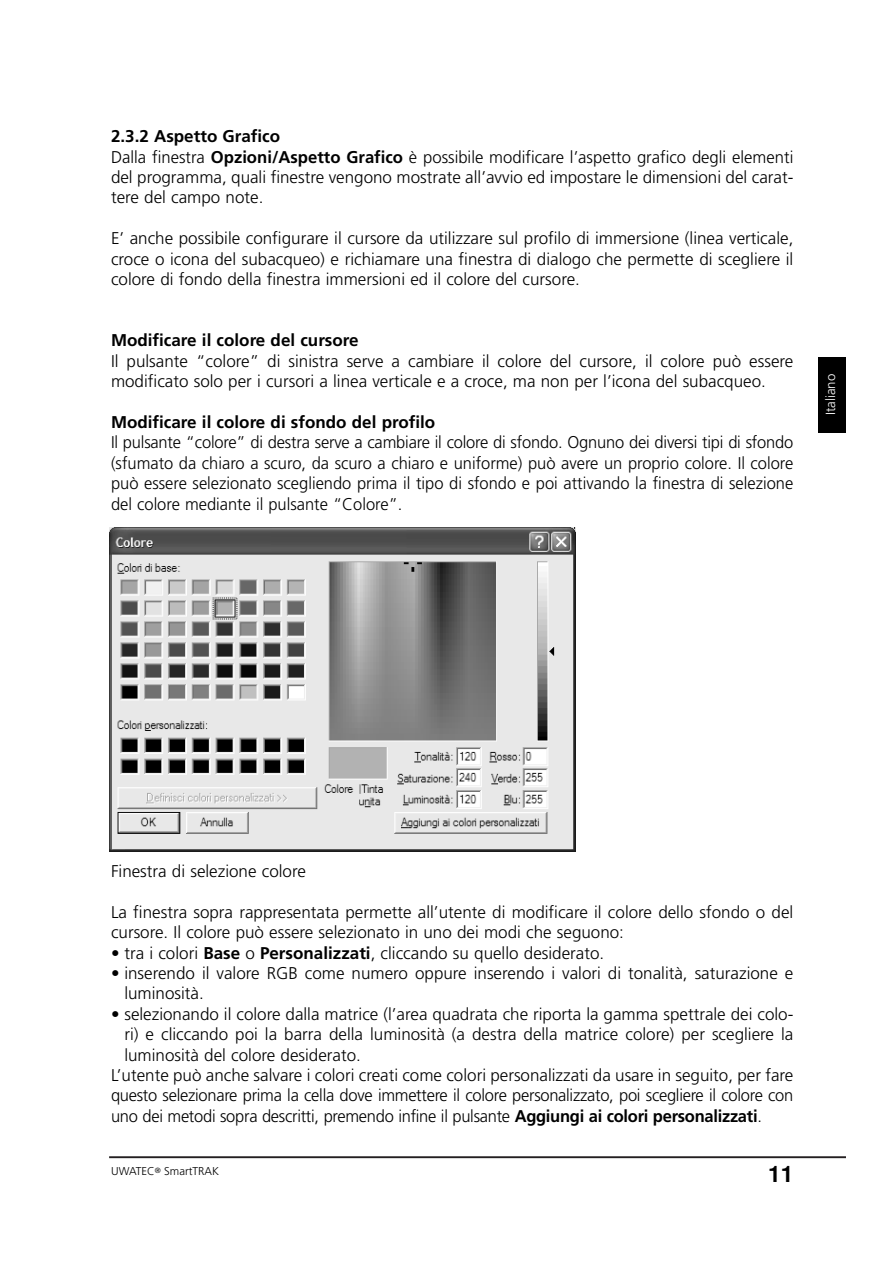
<style>
.page{position:relative;width:893px;height:1263px;background:#fff}
.page>*{position:absolute;margin:0;border:0;box-sizing:border-box;transform-origin:0 0}
.t1{font:700 22.65px "Helvetica";color:#000}
.t2{font:300 16.95px/20.4px "Frutiger";color:#000}
.t3{font:700 16.95px "Frutiger";color:#000}
.t4{font:300 13.2px "Frutiger";color:#fff}
.t5{font:300 11.4px "Frutiger";color:#000}
.s1{font-weight:700}
</style>
<div class="page">
<hr style="left:109px;top:1156px;width:736px;height:2px;background:#231f20">
<div style="left:817px;top:357px;width:28px;height:75px;background:#000"></div>
<img style="left:109px;top:528px;width:466px;height:323px">
<p class="t2" style="left:111px;top:127px;width:684px"><span class="s1">2.3.2 Aspetto Grafico<br></span>Dalla finestra <span class="s1">Opzioni/Aspetto Grafico</span> è possibile modificare l’aspetto grafico degli elementi del programma, quali finestre vengono mostrate all’avvio ed impostare le dimensioni del carat&shy;tere del campo note.</p>
<p class="t2" style="left:111px;top:229px;width:683px;text-align:justify">E’ anche possibile configurare il cursore da utilizzare sul profilo di immersione (linea verticale, croce o icona del subacqueo) e richiamare una finestra di dialogo che permette di scegliere il colore di fondo della finestra immersioni ed il colore del cursore.</p>
<p class="t3" style="left:111px;top:334px;width:249px">Modificare il colore del cursore</p>
<p class="t2" style="left:111px;top:352px;width:683px">Il pulsante “colore” di sinistra serve a cambiare il colore del cursore, il colore può essere modificato solo per i cursori a linea verticale e a croce, ma non per l’icona del subacqueo.</p>
<p class="t3" style="left:111px;top:415px;width:326px">Modificare il colore di sfondo del profilo</p>
<p class="t2" style="left:111px;top:434px;width:684px;text-align:justify">Il pulsante “colore” di destra serve a cambiare il colore di sfondo. Ognuno dei diversi tipi di sfondo (sfumato da chiaro a scuro, da scuro a chiaro e uniforme) può avere un proprio colore. Il colore può essere selezionato scegliendo prima il tipo di sfondo e poi attivando la finestra di selezione del colore mediante il pulsante “Colore”.</p>
<p class="t4" style="left:825px;top:415px;width:43px;rotate:-90deg">Italiano</p>
<p class="t2" style="left:111px;top:862px;width:196px">Finestra di selezione colore</p>
<p class="t2" style="left:111px;top:903px;width:683px">La finestra sopra rappresentata permette all’utente di modificare il colore dello sfondo o del cursore. Il colore può essere selezionato in uno dei modi che seguono:</p>
<p class="t2" style="left:111px;top:944px;width:494px">• tra i colori <span class="s1">Base</span> o <span class="s1">Personalizzati</span>, cliccando su quello desiderato.</p>
<p class="t2" style="left:124px;top:964px;width:670px;text-indent:-13px">• inserendo il valore RGB come numero oppure inserendo i valori di tonalità, saturazione e luminosità.</p>
<p class="t2" style="left:111px;top:1005px;width:683px">• selezionando il colore dalla matrice (l’area quadrata che riporta la gamma spettrale dei colo-</p>
<p class="t2" style="left:124px;top:1025px;width:670px">ri) e cliccando poi la barra della luminosità (a destra della matrice colore) per scegliere la</p>
<p class="t2" style="left:124px;top:1046px;width:238px">luminosità del colore desiderato.</p>
<p class="t2" style="left:111px;top:1066px;width:684px">L’utente può anche salvare i colori creati come colori personalizzati da usare in seguito, per fare</p>
<p class="t2" style="left:111px;top:1087px;width:683px">questo selezionare prima la cella dove immettere il colore personalizzato, poi scegliere il colore con</p>
<p class="t2" style="left:111px;top:1107px;width:652px">uno dei metodi sopra descritti, premendo infine il pulsante <span class="s1">Aggiungi ai colori personalizzati</span>.</p>
<p class="t5" style="left:111px;top:1167px;width:109px">UWATEC<sup>®</sup> SmartTRAK</p>
<h1 class="t1" style="left:768px;top:1166px;width:27px">11</h1>
</div>
